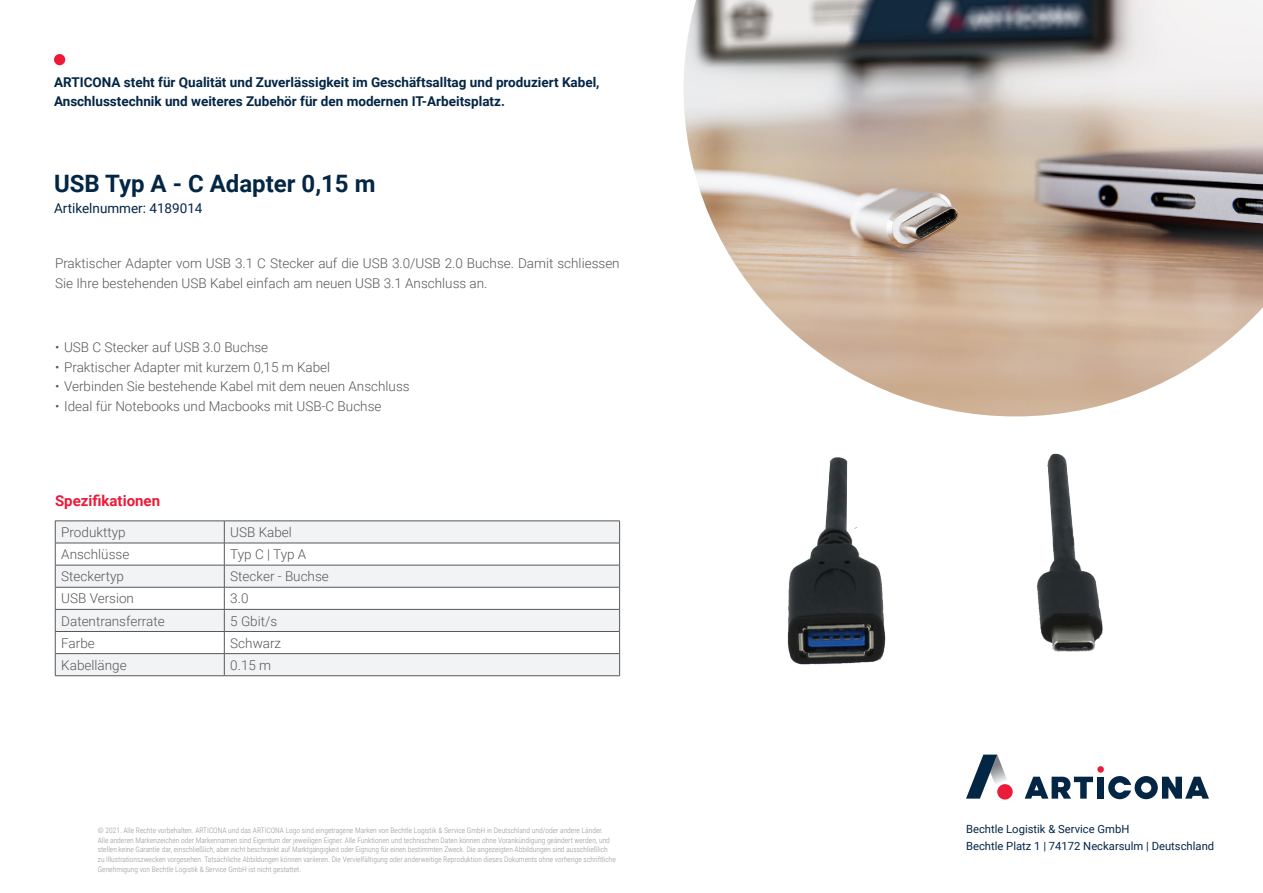
<style>
.page{position:relative;width:1263px;height:893px;background:#fff}
.page>*{position:absolute;margin:0;border:0;box-sizing:border-box;transform-origin:0 0}
.t1{font:700 24px "Roboto";color:#042645}
.t2{font:700 15px "Roboto";color:#ed1a3a}
.t3{font:300 13.5px/19.5px "Roboto";color:#57585a}
.t4{font:700 13.5px/19.5px "Roboto";color:#042645}
.t5{font:13.5px "Roboto";color:#042645}
.t6{font:11.25px/16.5px "Roboto";color:#042645}
.t7{font:300 7.5px/9.8px "Roboto Condensed";color:#939598}
</style>
<div class="page">
<img style="left:787px;top:453px;width:316px;height:212px">
<div style="left:54px;top:54px;width:11px;height:11px;background:#ed1a3a;border-radius:50%"></div>
<div style="left:1097px;top:766px;width:7px;height:7px;background:#ed1a3a;border-radius:50%"></div>
<svg style="left:1025px;top:777px;width:68px;height:22px"></svg>
<div style="left:1097px;top:777px;width:7px;height:22px;background:#042645"></div>
<svg style="left:1108px;top:776px;width:101px;height:23px"></svg>
<svg style="left:966px;top:755px;width:47px;height:44px"></svg>
<div style="left:997px;top:784px;width:16px;height:15px;background:#ed1a3a;border-radius:50%"></div>
<img style="left:684px;top:0;width:579px;height:416px">
<svg style="left:55px;top:521px;width:565px;height:154px"></svg>
<hr style="left:55px;top:675px;width:169px;height:1px;background:#57585a">
<hr style="left:224px;top:675px;width:396px;height:1px;background:#57585a">
<h3 class="t4" style="left:54px;top:72px;width:547px">ARTICONA steht für Qualität und Zuverlässigkeit im Geschäftsalltag und produziert Kabel,<br>Anschlusstechnik und weiteres Zubehör für den modernen IT-Arbeitsplatz.</h3>
<h1 class="t1" style="left:54px;top:167px;width:323px">USB Typ A - C Adapter 0,15 m</h1>
<h3 class="t5" style="left:54px;top:199px;width:150px">Artikelnummer: 4189014</h3>
<h3 class="t3" style="left:55px;top:253px;width:566px">Praktischer Adapter vom USB 3.1 C Stecker auf die USB 3.0/USB 2.0 Buchse. Damit schliessen<br>Sie Ihre bestehenden USB Kabel einfach am neuen USB 3.1 Anschluss an.</h3>
<h3 class="t3" style="left:55px;top:337px;width:215px">• USB C Stecker auf USB 3.0 Buchse</h3>
<h3 class="t3" style="left:55px;top:357px;width:277px">• Praktischer Adapter mit kurzem 0,15 m Kabel</h3>
<h3 class="t3" style="left:55px;top:376px;width:356px">• Verbinden Sie bestehende Kabel mit dem neuen Anschluss</h3>
<h3 class="t3" style="left:55px;top:396px;width:328px">• Ideal für Notebooks und Macbooks mit USB-C Buchse</h3>
<h2 class="t2" style="left:55px;top:490px;width:106px">Spezifikationen</h2>
<h3 class="t3" style="left:61px;top:522px;width:66px">Produkttyp</h3>
<h3 class="t3" style="left:230px;top:522px;width:63px">USB Kabel</h3>
<h3 class="t3" style="left:61px;top:544px;width:70px">Anschlüsse</h3>
<h3 class="t3" style="left:230px;top:544px;width:78px">Typ C | Typ A</h3>
<h3 class="t3" style="left:61px;top:566px;width:64px">Steckertyp</h3>
<h3 class="t3" style="left:230px;top:566px;width:100px">Stecker - Buchse</h3>
<h3 class="t3" style="left:61px;top:588px;width:74px">USB Version</h3>
<h3 class="t3" style="left:230px;top:588px;width:20px">3.0</h3>
<h3 class="t3" style="left:61px;top:610px;width:105px">Datentransferrate</h3>
<h3 class="t3" style="left:230px;top:610px;width:49px">5 Gbit/s</h3>
<h3 class="t3" style="left:61px;top:633px;width:35px">Farbe</h3>
<h3 class="t3" style="left:230px;top:633px;width:52px">Schwarz</h3>
<h3 class="t3" style="left:61px;top:655px;width:67px">Kabellänge</h3>
<h3 class="t3" style="left:230px;top:655px;width:42px">0.15 m</h3>
<p class="t7" style="left:98px;top:825px;width:520px">© 2021. Alle Rechte vorbehalten. ARTICONA und das ARTICONA Logo sind eingetragene Marken von Bechtle Logistik &amp; Service GmbH in Deutschland und/oder andere Länder.<br>Alle anderen Markenzeichen oder Markennamen sind Eigentum der jeweiligen Eigner. Alle Funktionen und technischen Daten können ohne Vorankündigung geändert werden, und stellen keine Garantie dar, einschließlich, aber nicht beschränkt auf Marktgängigkeit oder Eignung für einen bestimmten Zweck. Die angezeigten Abbildungen sind ausschließlich zu Illustrationszwecken vorgesehen. Tatsächliche Abbildungen können variieren. Die Vervielfältigung oder anderweitige Reproduktion dieses Dokuments ohne vorherige schriftliche Genehmigung von Bechtle Logistik &amp; Service GmbH ist nicht gestattet.</p>
<h3 class="t6" style="left:966px;top:821px;width:250px">Bechtle Logistik &amp; Service GmbH<br>Bechtle Platz 1 | 74172 Neckarsulm | Deutschland</h3>
</div>
